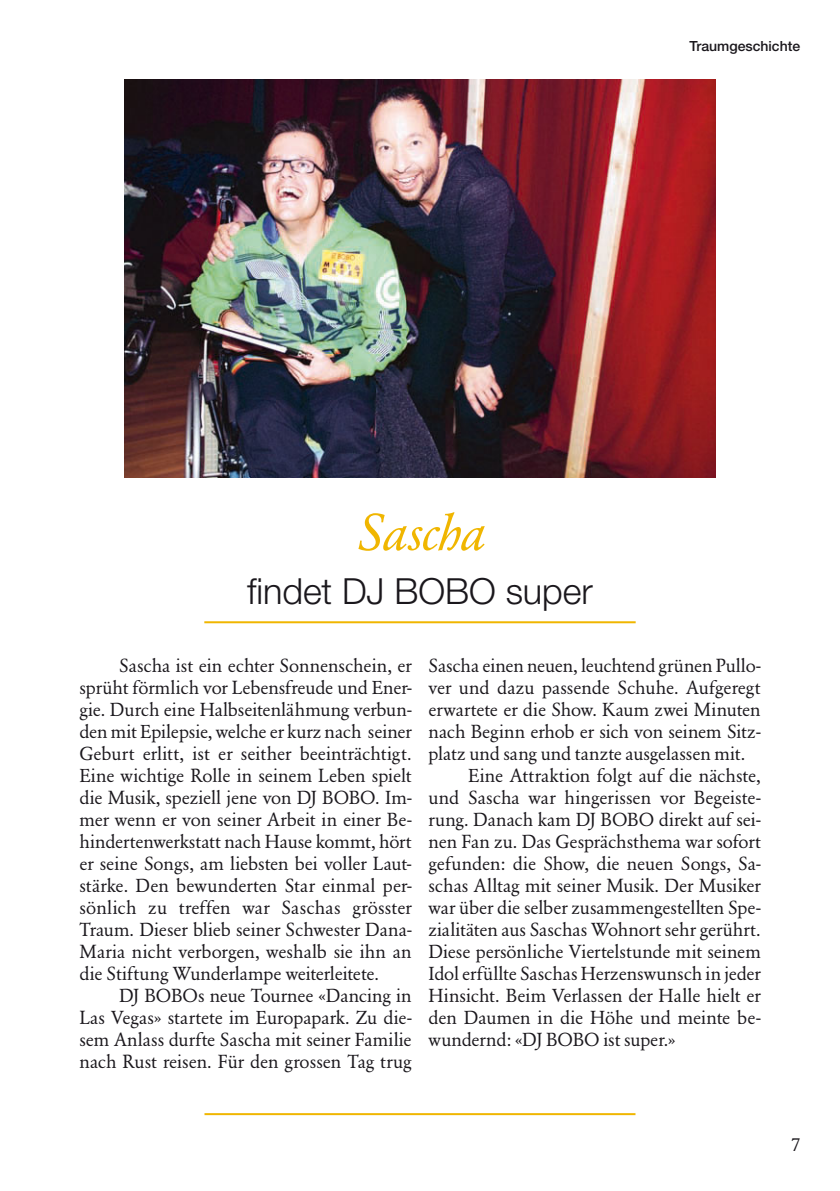
<style>
.page{position:relative;width:840px;height:1191px;background:#fff}
.page>*{position:absolute;margin:0;border:0;box-sizing:border-box;transform-origin:0 0}
.t1{font:50px "GA12 Italic Oldfigures";letter-spacing:-.01em;color:#f0b600}
.t2{font:300 36px "Helvetica Neue";letter-spacing:-.005em;color:#1a171c}
.t3{font:18px/22px "GA12";letter-spacing:.005em;color:#1a171c;text-align:justify}
.t4{font:500 14px "Helvetica Neue";color:#1a171c}
</style>
<div class="page">
<hr style="left:204px;top:621px;width:431px;height:2px;background:#f0b600">
<img style="left:125px;top:79px;width:589px;height:398px">
<hr style="left:204px;top:1113px;width:431px;height:2px;background:#f0b600">
<p class="t4" style="left:689px;top:41px;width:112px">Traumgeschichte</p>
<h1 class="t1" style="left:356px;top:512px;width:129px">Sascha</h1>
<h2 class="t2" style="left:247px;top:578px;width:347px">findet DJ BOBO super</h2>
<p class="t3" style="left:79px;top:656px;width:333px;text-indent:40px">Sascha ist ein echter Sonnenschein, er sprüht förmlich vor Lebensfreude und Ener&shy;gie. Durch eine Halbseitenlähmung verbun&shy;den mit Epilepsie, welche er kurz nach seiner Geburt erlitt, ist er seither beeinträchtigt.<br>Eine wichtige Rolle in seinem Leben spielt die Musik, speziell jene von DJ BOBO. Im&shy;mer wenn er von seiner Arbeit in einer Be&shy;hindertenwerkstatt nach Hause kommt, hört er seine Songs, am liebsten bei voller Laut&shy;stärke. Den bewunderten Star einmal per&shy;sönlich zu treffen war Saschas grösster Traum. Dieser blieb seiner Schwester Dana-Maria nicht verborgen, weshalb sie ihn an die Stiftung Wunderlampe weiterleitete.</p>
<p class="t3" style="left:79px;top:986px;width:333px;text-indent:40px">DJ BOBOs neue Tournee «Dancing in Las Vegas» startete im Europapark. Zu die&shy;sem Anlass durfte Sascha mit seiner Familie nach Rust reisen. Für den grossen Tag trug</p>
<p class="t3" style="left:428px;top:656px;width:333px">Sascha einen neuen, leuchtend grünen Pullo-</p>
<p class="t3" style="left:428px;top:678px;width:333px">ver und dazu passende Schuhe. Aufgeregt</p>
<p class="t3" style="left:428px;top:700px;width:333px">erwartete er die Show. Kaum zwei Minuten</p>
<p class="t3" style="left:428px;top:722px;width:333px">nach Beginn erhob er sich von seinem Sitz-</p>
<p class="t3" style="left:428px;top:744px;width:318px">platz und sang und tanzte ausgelassen mit.</p>
<p class="t3" style="left:468px;top:766px;width:294px">Eine Attraktion folgt auf die nächste,</p>
<p class="t3" style="left:428px;top:788px;width:333px">und Sascha war hingerissen vor Begeiste-</p>
<p class="t3" style="left:428px;top:810px;width:333px">rung. Danach kam DJ BOBO direkt auf sei-</p>
<p class="t3" style="left:428px;top:832px;width:333px">nen Fan zu. Das Gesprächsthema war sofort</p>
<p class="t3" style="left:428px;top:854px;width:333px">gefunden: die Show, die neuen Songs, Sa-</p>
<p class="t3" style="left:428px;top:876px;width:333px">schas Alltag mit seiner Musik. Der Musiker</p>
<p class="t3" style="left:428px;top:898px;width:333px">war über die selber zusammengestellten Spe-</p>
<p class="t3" style="left:428px;top:920px;width:333px">zialitäten aus Saschas Wohnort sehr gerührt.</p>
<p class="t3" style="left:428px;top:942px;width:333px">Diese persönliche Viertelstunde mit seinem</p>
<p class="t3" style="left:428px;top:964px;width:333px">Idol erfüllte Saschas Herzenswunsch in jeder</p>
<p class="t3" style="left:428px;top:986px;width:333px">Hinsicht. Beim Verlassen der Halle hielt er</p>
<p class="t3" style="left:428px;top:1008px;width:333px">den Daumen in die Höhe und meinte be-</p>
<p class="t3" style="left:428px;top:1030px;width:248px">wundernd: «DJ BOBO ist super.»</p>
<p class="t3" style="left:790px;top:1135px;width:11px">7</p>
</div>
